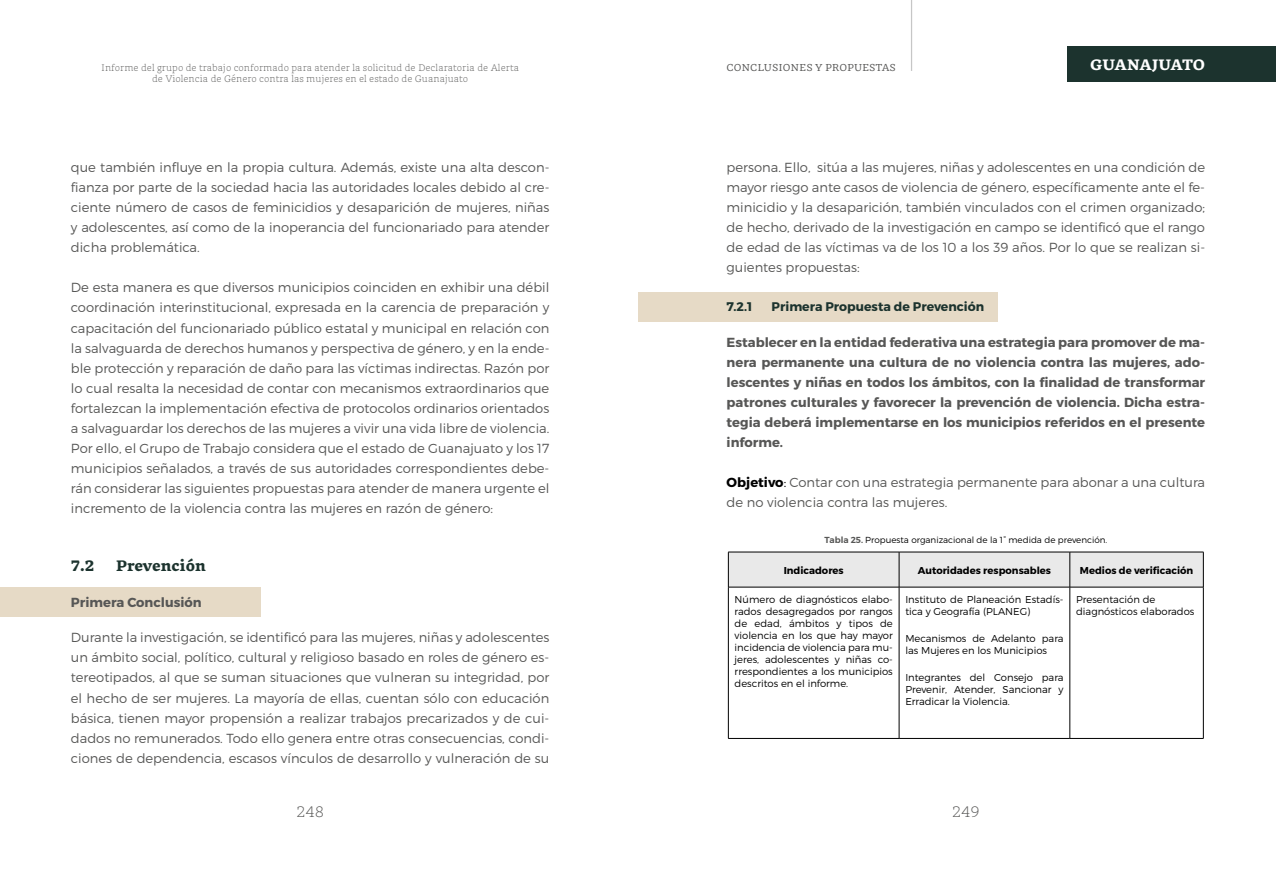
<style>
.page{position:relative;width:1276px;height:869px;background:#fff}
.page>*{position:absolute;margin:0;border:0;box-sizing:border-box;transform-origin:0 0}
.t1{font:900 15px "GMX";color:#1c332e}
.t2{font:900 15px "GMX";letter-spacing:-.02em;color:#fff}
.t3{font:300 15px "GMX";color:#575756}
.t4{font:300 13.12px/20px "Montserrat";color:#575756;text-align:justify}
.t5{font:700 13.12px/20px "Montserrat";color:#575756;text-align:justify}
.t6{font:700 12.5px "Montserrat";color:#1c332e}
.t7{font:300 10px/12px "Montserrat";color:#000}
.t8{font:700 10px "Montserrat";color:#000}
.t9{font:10px "GMX";color:#575756}
.t10{font:300 9.38px/11.2px "GMX";color:#575756;text-align:center}
.t11{font:300 8.75px "Montserrat";color:#000}
.s1{font-weight:700;color:#000}
.s2{color:#000}
.s3{font-weight:600;color:#575756}
</style>
<div class="page">
<hr style="left:911px;top:0;width:1px;height:71px;background:#c6c6c6">
<div style="left:1067px;top:46px;width:209px;height:35px;background:#1c332e"></div>
<div style="left:638px;top:292px;width:359px;height:30px;background:#e6dac6"></div>
<div style="left:0;top:587px;width:260px;height:30px;background:#e6dac6"></div>
<div style="left:729px;top:552px;width:474px;height:34px;background:#e9e9e9"></div>
<hr style="left:728px;top:551px;width:171px;height:1px;background:#000">
<hr style="left:728px;top:552px;width:1px;height:34px;background:#000">
<hr style="left:899px;top:551px;width:171px;height:1px;background:#000">
<hr style="left:899px;top:552px;width:1px;height:34px;background:#000">
<hr style="left:1070px;top:551px;width:133px;height:1px;background:#000">
<hr style="left:1069px;top:552px;width:1px;height:34px;background:#000">
<hr style="left:1203px;top:552px;width:1px;height:34px;background:#000">
<hr style="left:728px;top:586px;width:171px;height:1px;background:#000">
<hr style="left:728px;top:587px;width:1px;height:151px;background:#000">
<hr style="left:899px;top:586px;width:171px;height:1px;background:#000">
<hr style="left:899px;top:587px;width:1px;height:151px;background:#000">
<hr style="left:1070px;top:586px;width:133px;height:1px;background:#000">
<hr style="left:1069px;top:587px;width:1px;height:151px;background:#000">
<hr style="left:1203px;top:587px;width:1px;height:151px;background:#000">
<hr style="left:728px;top:737px;width:171px;height:1px;background:#000">
<hr style="left:899px;top:737px;width:171px;height:1px;background:#000">
<hr style="left:1070px;top:737px;width:133px;height:1px;background:#000">
<p class="t10" style="left:101px;top:62px;width:419px">Informe del grupo de trabajo conformado para atender la solicitud de Declaratoria de Alerta de Violencia de Género contra las mujeres en el estado de Guanajuato</p>
<p class="t9" style="left:726px;top:61px;width:171px">CONCLUSIONES Y PROPUESTAS</p>
<p class="t2" style="left:1090px;top:56px;width:116px">GUANAJUATO</p>
<p class="t4" style="left:71px;top:157px;width:480px">que también influye en la propia cultura. Además, existe una alta descon&shy;fianza por parte de la sociedad hacia las autoridades locales debido al cre&shy;ciente número de casos de feminicidios y desaparición de mujeres, niñas y adolescentes, así como de la inoperancia del funcionariado para atender dicha problemática.</p>
<p class="t4" style="left:71px;top:277px;width:480px">De esta manera es que diversos municipios coinciden en exhibir una débil coordinación interinstitucional, expresada en la carencia de preparación y capacitación del funcionariado público estatal y municipal en relación con la salvaguarda de derechos humanos y perspectiva de género, y en la ende&shy;ble protección y reparación de daño para las víctimas indirectas. Razón por lo cual resalta la necesidad de contar con mecanismos extraordinarios que fortalezcan la implementación efectiva de protocolos ordinarios orientados a salvaguardar los derechos de las mujeres a vivir una vida libre de violencia.<br>Por ello, el Grupo de Trabajo considera que el estado de Guanajuato y los 17 municipios señalados, a través de sus autoridades correspondientes debe&shy;rán considerar las siguientes propuestas para atender de manera urgente el incremento de la violencia contra las mujeres en razón de género:</p>
<p class="t1" style="left:71px;top:556px;width:25px">7.2</p>
<p class="t1" style="left:116px;top:556px;width:92px">Prevención</p>
<p class="t5" style="left:71px;top:592px;width:132px">Primera Conclusión</p>
<p class="t4" style="left:71px;top:627px;width:480px">Durante la investigación, se identificó para las mujeres, niñas y adolescentes un ámbito social, político, cultural y religioso basado en roles de género es&shy;tereotipados, al que se suman situaciones que vulneran su integridad, por el hecho de ser mujeres. La mayoría de ellas, cuentan sólo con educación básica, tienen mayor propensión a realizar trabajos precarizados y de cui&shy;dados no remunerados. Todo ello genera entre otras consecuencias, condi&shy;ciones de dependencia, escasos vínculos de desarrollo y vulneración de su</p>
<p class="t4" style="left:726px;top:157px;width:480px">persona. Ello, sitúa a las mujeres, niñas y adolescentes en una condición de mayor riesgo ante casos de violencia de género, específicamente ante el fe&shy;minicidio y la desaparición, también vinculados con el crimen organizado; de hecho, derivado de la investigación en campo se identificó que el rango de edad de las víctimas va de los 10 a los 39 años. Por lo que se realizan si&shy;guientes propuestas:</p>
<p class="t6" style="left:726px;top:299px;width:27px">7.2.1</p>
<p class="t6" style="left:771px;top:299px;width:214px">Primera Propuesta de Prevención</p>
<p class="t5" style="left:726px;top:332px;width:480px">Establecer en la entidad federativa una estrategia para promover de ma&shy;nera permanente una cultura de no violencia contra las mujeres, ado&shy;lescentes y niñas en todos los ámbitos, con la finalidad de transformar patrones culturales y favorecer la prevención de violencia. Dicha estra&shy;tegia deberá implementarse en los municipios referidos en el presente informe.</p>
<p class="t4" style="left:726px;top:472px;width:480px"><span class="s1">Objetivo</span><span class="s2">:</span> Contar con una estrategia permanente para abonar a una cultura de no violencia contra las mujeres.</p>
<p class="t11" style="left:824px;top:534px;width:284px"><span class="s3">Tabla 25.</span> Propuesta organizacional de la 1° medida de prevención.</p>
<p class="t8" style="left:783px;top:564px;width:62px">Indicadores</p>
<p class="t8" style="left:918px;top:564px;width:135px">Autoridades responsables</p>
<p class="t8" style="left:1080px;top:564px;width:115px">Medios de verificación</p>
<p class="t7" style="left:734px;top:593px;width:160px;text-align:justify">Número de diagnósticos elabo&shy;rados desagregados por rangos de edad, ámbitos y tipos de violencia en los que hay mayor incidencia de violencia para mu&shy;jeres, adolescentes y niñas co&shy;rrespondientes a los municipios descritos en el informe.</p>
<p class="t7" style="left:905px;top:593px;width:160px">Instituto de Planeación Estadís&shy;tica y Geografía (PLANEG)</p>
<p class="t7" style="left:1076px;top:593px;width:120px">Presentación de diagnósticos elaborados</p>
<p class="t7" style="left:905px;top:632px;width:160px">Mecanismos de Adelanto para las Mujeres en los Municipios</p>
<p class="t7" style="left:905px;top:671px;width:160px;text-align:justify">Integrantes del Consejo para Prevenir, Atender, Sancionar y Erradicar la Violencia.</p>
<p class="t3" style="left:296px;top:802px;width:29px">248</p>
<p class="t3" style="left:952px;top:802px;width:29px">249</p>
</div>
